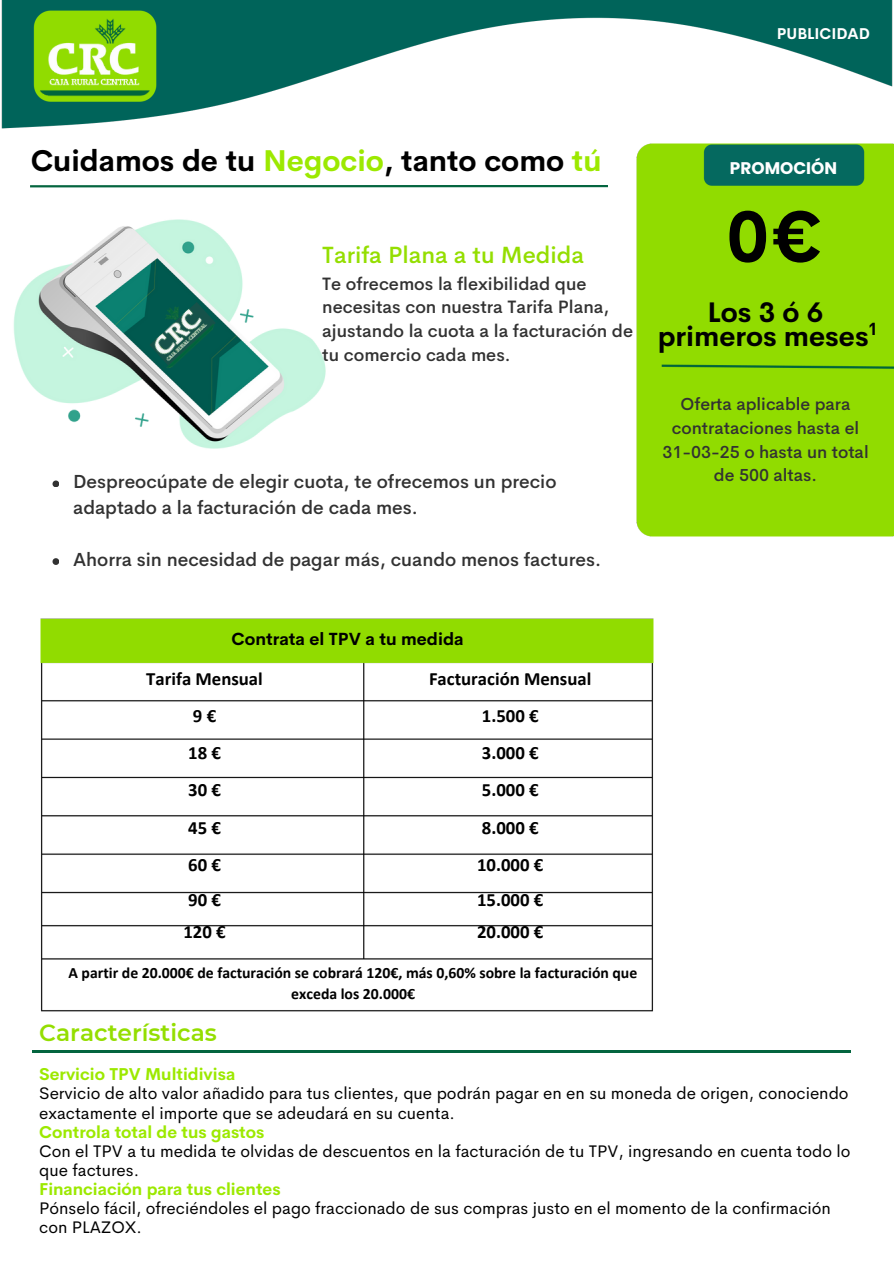
<style>
.page{position:relative;width:894px;height:1264px;background:#fff}
.page>*{position:absolute;margin:0;border:0;box-sizing:border-box;transform-origin:0 0}
.t1{font:700 71.55px "Cerebri Sans";color:#000}
.t2{font:700 29.4px "Cerebri Sans";color:#000}
.t3{font:700 27.75px "Cerebri Sans";color:#000}
.t4{font:500 23.25px "Cerebri Sans";color:#94de01}
.t5{font:600 23.25px "Montserrat";color:#94de01}
.t6{font:500 18.75px/25.8px "Cerebri Sans";color:#323232}
.t7{font:700 18.75px/37.2px "Calibri";color:#000;text-align:center}
.t8{font:500 17.85px/23.7px "Cerebri Sans";color:#323232}
.t9{font:500 17.25px/23.7px "Cerebri Sans";color:#323232;text-align:center}
.t10{font:700 17.25px "Cerebri Sans";color:#000}
.t11{font:16.8px/19.2px "Cerebri Sans";color:#000}
.t12{font:700 16.8px "Poppins";color:#fff}
.t13{font:700 15.75px/20.2px "Calibri";color:#000;text-align:center}
.t14{font:700 15.3px "Cerebri Sans";color:#fff}
.s1{color:#9ce900}
.s2{font-weight:700;color:#9ce900}
</style>
<div class="page">
<img style="left:1px;top:0;width:892px;height:129px">
<img style="left:37px;top:16px;width:113px;height:80px">
<img style="left:13px;top:219px;width:313px;height:230px">
<img style="left:136px;top:291px;width:81px;height:80px">
<hr style="left:30px;top:185px;width:578px;height:2px;background:#04653f">
<svg style="left:52px;top:480px;width:7px;height:7px"></svg>
<svg style="left:52px;top:558px;width:7px;height:7px"></svg>
<img style="left:40px;top:618px;width:614px;height:394px">
<hr style="left:32px;top:1049px;width:818px;height:3px;background:#04653f">
<img style="left:636px;top:143px;width:257px;height:394px">
<p class="t14" style="left:776px;top:24px;width:94px">PUBLICIDAD</p>
<p class="t2" style="left:31px;top:141px;width:572px">Cuidamos de tu <span class="s1">Negocio</span>, tanto como <span class="s1">tú</span></p>
<h4 class="t4" style="left:322px;top:239px;width:263px">Tarifa Plana a tu Medida</h4>
<h4 class="t8" style="left:322px;top:272px;width:312px">Te ofrecemos la flexibilidad que necesitas con nuestra Tarifa Plana, ajustando la cuota a la facturación de tu comercio cada mes.</h4>
<p class="t6" style="left:73px;top:469px;width:484px">Despreocúpate de elegir cuota, te ofrecemos un precio adaptado a la facturación de cada mes.</p>
<h4 class="t6" style="left:73px;top:546px;width:529px">Ahorra sin necesidad de pagar más, cuando menos factures.</h4>
<h1 class="t12" style="left:729px;top:156px;width:109px">PROMOCIÓN</h1>
<p class="t1" style="left:726px;top:190px;width:99px">0€</p>
<p class="t3" style="left:707px;top:294px;width:117px">Los3ó6</p>
<h1 class="t10" style="left:867px;top:317px;width:12px">1</h1>
<h3 class="t3" style="left:657px;top:318px;width:212px">primeros meses</h3>
<h1 class="t9" style="left:662px;top:392px;width:208px">Oferta aplicable para contrataciones hasta el<br>31-03-25 o hasta un total de 500 altas.</h1>
<h3 class="t10" style="left:231px;top:627px;width:233px">Contrata el TPV a tu medida</h3>
<h3 class="t7" style="left:146px;top:661px;width:118px">Tarifa Mensual<br>9€<br>18 €<br>30 €<br>45 €<br>60 €</h3>
<h3 class="t7" style="left:183px;top:884px;width:44px;line-height:32.7px;text-align:left">90 €<br>120 €</h3>
<p class="t7" style="left:429px;top:661px;width:164px">Facturación Mensual<br>1.500 €<br>3.000 €<br>5.000 €<br>8.000 €<br>10.000 €</p>
<p class="t7" style="left:477px;top:884px;width:68px;line-height:32.7px;text-align:left">15.000 €<br>20.000 €</p>
<h3 class="t13" style="left:68px;top:964px;width:570px">A partir de 20.000€ de facturación se cobrará 120€, más 0,60% sobre la facturación que exceda los 20.000€</h3>
<h3 class="t5" style="left:39px;top:1018px;width:179px">Características</h3>
<p class="t11" style="left:39px;top:1064px;width:812px"><span class="s2">Servicio TPV Multidivisa<br></span>Servicio de alto valor añadido para tus clientes, que podrán pagar en en su moneda de origen, conociendo exactamente el importe que se adeudará en su cuenta.<br><span class="s2">Controla total de tus gastos<br></span>Con el TPV a tu medida te olvidas de descuentos en la facturación de tu TPV, ingresando en cuenta todo lo que factures.<br><span class="s2">Financiación para tus clientes<br></span>Pónselo fácil, ofreciéndoles el pago fraccionado de sus compras justo en el momento de la confirmación con PLAZOX.</p>
</div>
